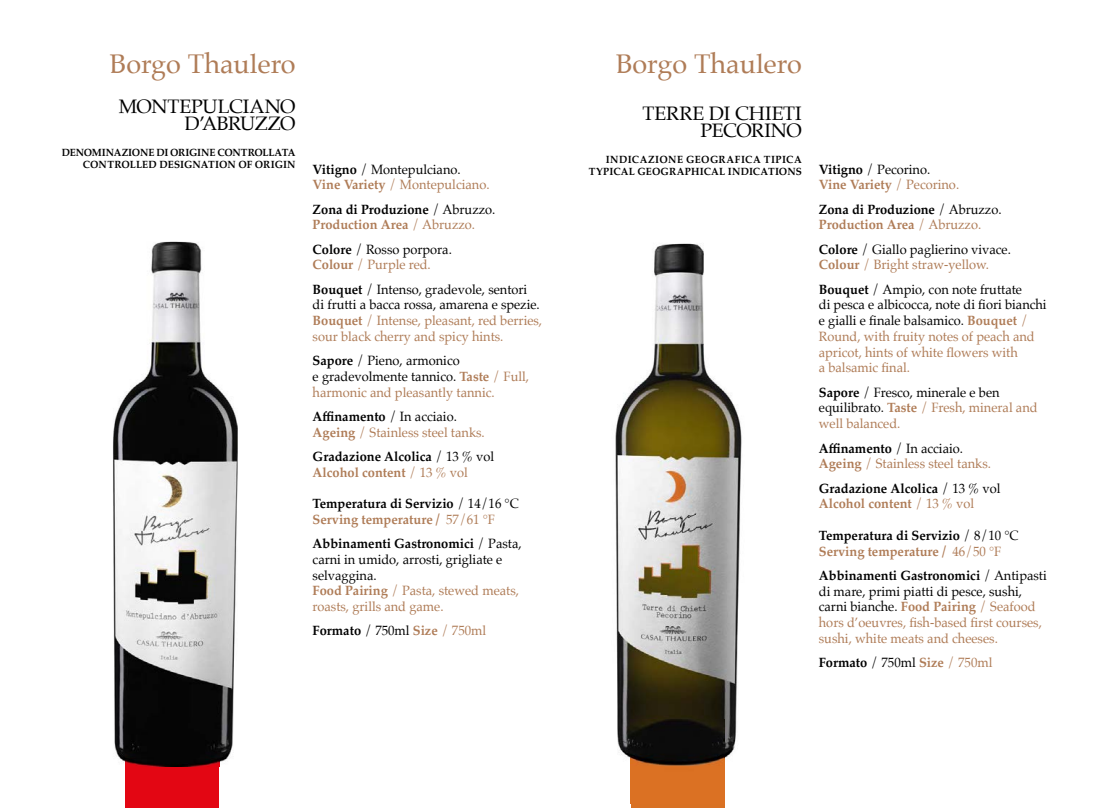
<style>
.page{position:relative;width:1106px;height:808px;background:#fff}
.page>*{position:absolute;margin:0;border:0;box-sizing:border-box;transform-origin:0 0}
.t1{font:27px "Palatino";color:#af7c57}
.t2{font:19.5px/16.5px "Palatino";letter-spacing:-.015em;color:#000;text-align:right}
.t3{font:13.5px/15.8px "Palatino";color:#000;scale:.95 1}
.t4{font:700 13.5px/15.8px "Palatino";color:#000;scale:.95 1}
.t5{font:13.5px/15.8px "Palatino";color:#af7c57;scale:.95 1}
.t6{font:700 13.5px/15.8px "Palatino";color:#af7c57;scale:.95 1}
.t7{font:700 10.5px/12px "Palatino";letter-spacing:.01em;color:#000;text-align:right;scale:.95 1}
.t8{font:700 10.5px/12px "Palatino";letter-spacing:.035em;color:#000;text-align:right;scale:.95 1}
.s1{font-weight:700}
.s2{font-weight:700;color:#af7c57}
.s3{color:#af7c57}
.s4{font-weight:400}
.s5{font-weight:400;color:#af7c57}
.s6{font-weight:700;color:#000}
.s7{color:#000}
.s8{font-weight:400;color:#000}
</style>
<div class="page">
<div style="left:125px;top:718px;width:94px;height:90px;background:#e30613"></div>
<div style="left:631px;top:720px;width:93px;height:88px;background:#d97123"></div>
<img style="left:113px;top:242px;width:125px;height:524px">
<div style="left:125px;top:718px;width:94px;height:48px;background:#050505"></div>
<img style="left:615px;top:243px;width:127px;height:560px">
<img style="left:631px;top:720px;width:93px;height:83px">
<h1 class="t1" style="left:110px;top:42px;width:187px">Borgo Thaulero</h1>
<h2 class="t2" style="left:119px;top:98px;width:178px">MONTEPULCIANO<br>D’ABRUZZO</h2>
<p class="t7" style="left:62px;top:146px;width:248px">DENOMINAZIONE DI ORIGINE CONTROLLATA<br>CONTROLLED DESIGNATION OF ORIGIN</p>
<p class="t3" style="left:313px;top:161px;width:188px"><span class="s1">Vitigno</span> / Montepulciano.<br><span class="s2">Vine Variety</span> <span class="s3">/ Montepulciano.</span></p>
<p class="t4" style="left:313px;top:201px;width:194px">Zona di Produzione <span class="s4">/ Abruzzo.<br></span><span class="s3">Production Area</span> <span class="s5">/ Abruzzo.</span></p>
<p class="t3" style="left:313px;top:241px;width:148px"><span class="s1">Colore</span> / Rosso porpora.<br><span class="s2">Colour</span> <span class="s3">/ Purple red.</span></p>
<p class="t3" style="left:313px;top:281px;width:243px"><span class="s1">Bouquet</span> / Intenso, gradevole, sentori di frutti a bacca rossa, amarena e spezie.<br><span class="s2">Bouquet</span> <span class="s3">/ Intense, pleasant, red berries, sour black cherry and spicy hints.</span></p>
<p class="t3" style="left:313px;top:353px;width:229px"><span class="s1">Sapore</span> / Pieno, armonico<br>e gradevolmente tannico. <span class="s2">Taste</span> <span class="s3">/ Full, harmonic and pleasantly tannic.</span></p>
<p class="t5" style="left:313px;top:408px;width:183px"><span class="s6">Affinamento</span> <span class="s7">/ In acciaio.<br></span><span class="s1">Ageing</span> / Stainless steel tanks.</p>
<p class="t4" style="left:313px;top:448px;width:193px">Gradazione Alcolica <span class="s4">/ 13 % vol<br></span><span class="s3">Alcohol content</span> <span class="s5">/ 13 % vol</span></p>
<p class="t4" style="left:313px;top:495px;width:218px">Temperatura di Servizio <span class="s4">/ 14/16 °C<br></span><span class="s3">Serving temperature /</span> <span class="s5">57/61 °F</span></p>
<p class="t3" style="left:313px;top:536px;width:221px"><span class="s1">Abbinamenti Gastronomici</span> / Pasta, carni in umido, arrosti, grigliate e selvaggina.<br><span class="s2">Food Pairing</span> <span class="s3">/ Pasta, stewed meats, roasts, grills and game.</span></p>
<p class="t4" style="left:313px;top:623px;width:184px">Formato <span class="s4">/ 750ml</span> <span class="s3">Size</span> <span class="s5">/ 750ml</span></p>
<h1 class="t1" style="left:616px;top:42px;width:187px">Borgo Thaulero</h1>
<h2 class="t2" style="left:642px;top:105px;width:161px">TERRE DI CHIETI<br>PECORINO</h2>
<p class="t8" style="left:589px;top:153px;width:226px">INDICAZIONE GEOGRAFICA TIPICA<br>TYPICAL GEOGRAPHICAL INDICATIONS</p>
<p class="t6" style="left:819px;top:161px;width:149px"><span class="s7">Vitigno</span> <span class="s8">/ Pecorino.<br></span>Vine Variety <span class="s4">/ Pecorino.</span></p>
<p class="t4" style="left:819px;top:201px;width:194px">Zona di Produzione <span class="s4">/ Abruzzo.<br></span><span class="s3">Production Area</span> <span class="s5">/ Abruzzo.</span></p>
<p class="t3" style="left:819px;top:241px;width:204px"><span class="s1">Colore</span> / Giallo paglierino vivace.<br><span class="s2">Colour</span> <span class="s3">/ Bright straw-yellow.</span></p>
<p class="t3" style="left:819px;top:281px;width:241px"><span class="s1">Bouquet</span> / Ampio, con note fruttate<br>di pesca e albicocca, note di fiori bianchi e gialli e finale balsamico. <span class="s2">Bouquet</span> <span class="s3">/ Round, with fruity notes of peach and apricot, hints of white flowers with<br>a balsamic final.</span></p>
<p class="t3" style="left:819px;top:384px;width:232px"><span class="s1">Sapore</span> / Fresco, minerale e ben equilibrato. <span class="s2">Taste</span> <span class="s3">/ Fresh, mineral and well balanced.</span></p>
<p class="t5" style="left:819px;top:440px;width:183px"><span class="s6">Affinamento</span> <span class="s7">/ In acciaio.<br></span><span class="s1">Ageing</span> / Stainless steel tanks.</p>
<p class="t4" style="left:819px;top:480px;width:193px">Gradazione Alcolica <span class="s4">/ 13 % vol<br></span><span class="s3">Alcohol content</span> <span class="s5">/ 13 % vol</span></p>
<p class="t4" style="left:819px;top:527px;width:212px">Temperatura di Servizio <span class="s4">/ 8/10 °C<br></span><span class="s3">Serving temperature /</span> <span class="s5">46/50 °F</span></p>
<p class="t5" style="left:819px;top:567px;width:241px"><span class="s6">Abbinamenti Gastronomici</span> <span class="s7">/ Antipasti di mare, primi piatti di pesce, sushi, carni bianche.</span> <span class="s1">Food Pairing</span> / Seafood hors d’oeuvres, fish-based first courses, sushi, white meats and cheeses.</p>
<p class="t4" style="left:819px;top:654px;width:184px">Formato <span class="s4">/ 750ml</span> <span class="s3">Size</span> <span class="s5">/ 750ml</span></p>
</div>
